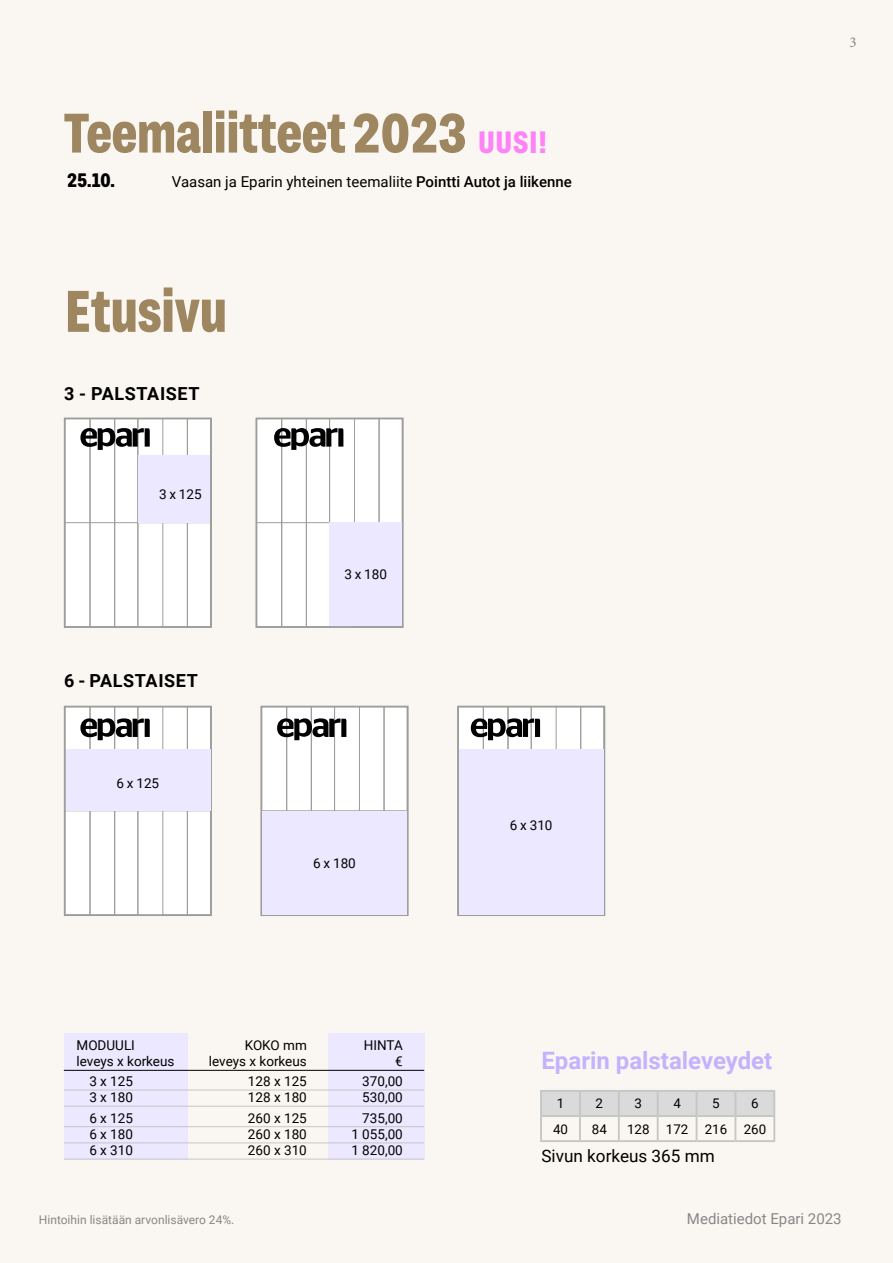
<style>
.page{position:relative;width:893px;height:1263px;background:#faf7f2}
.page>*{position:absolute;margin:0;border:0;box-sizing:border-box;transform-origin:0 0}
.t1{font:700 58.5px "Grtsk Zetta";color:#9e8760}
.t2{font:700 55.5px "Grtsk Zetta";color:#9e8760}
.t3{font:700 30.75px "Grtsk Zetta";color:#ff82f7}
.t4{font:700 24px "Roboto";color:#c2b3ff}
.t5{font:700 19.5px "Grtsk Zetta";color:#000}
.t6{font:700 18px "Roboto";letter-spacing:.035em;color:#000}
.t7{font:17.1px "Roboto";color:#000}
.t8{font:15px "Roboto";color:#000}
.t9{font:15px "Roboto";color:#878787}
.t10{font:15px "Minion Pro";color:#878787}
.t11{font:13.5px "Roboto";color:#000}
.t12{font:13.35px "Roboto";color:#000}
.t13{font:12px "Roboto";color:#878787}
.s1{font-weight:500}
</style>
<div class="page">
<div style="left:64px;top:1033px;width:123px;height:126px;background:#ece8ff"></div>
<div style="left:328px;top:1033px;width:96px;height:126px;background:#ece8ff"></div>
<div style="left:64px;top:706px;width:148px;height:210px;background:#fff;border:2px solid #9d9d9c"></div>
<div style="left:65px;top:706px;width:25px;height:209px;border:1px solid #9d9d9c"></div>
<div style="left:90px;top:706px;width:25px;height:209px;border:1px solid #9d9d9c"></div>
<hr style="left:65px;top:810px;width:146px;height:1px;background:#9d9d9c">
<hr style="left:137px;top:706px;width:1px;height:209px;background:#9d9d9c">
<div style="left:187px;top:706px;width:24px;height:209px;border:1px solid #9d9d9c"></div>
<div style="left:64px;top:418px;width:148px;height:210px;background:#fff;border:2px solid #9d9d9c"></div>
<div style="left:65px;top:418px;width:25px;height:209px;border:1px solid #9d9d9c"></div>
<div style="left:90px;top:418px;width:25px;height:209px;border:1px solid #9d9d9c"></div>
<hr style="left:65px;top:522px;width:146px;height:1px;background:#9d9d9c">
<hr style="left:137px;top:418px;width:1px;height:209px;background:#9d9d9c">
<div style="left:187px;top:418px;width:24px;height:209px;border:1px solid #9d9d9c"></div>
<div style="left:256px;top:418px;width:148px;height:210px;background:#fff;border:2px solid #9d9d9c"></div>
<div style="left:256px;top:418px;width:26px;height:209px;border:1px solid #9d9d9c"></div>
<div style="left:306px;top:418px;width:24px;height:209px;border:1px solid #9d9d9c"></div>
<hr style="left:257px;top:522px;width:146px;height:1px;background:#9d9d9c">
<hr style="left:329px;top:418px;width:1px;height:209px;background:#9d9d9c">
<div style="left:354px;top:418px;width:25px;height:209px;border:1px solid #9d9d9c"></div>
<div style="left:379px;top:418px;width:23px;height:209px;border:1px solid #9d9d9c"></div>
<div style="left:260px;top:706px;width:149px;height:210px;background:#fff;border:2px solid #9d9d9c"></div>
<div style="left:261px;top:706px;width:26px;height:209px;border:1px solid #9d9d9c"></div>
<div style="left:311px;top:706px;width:24px;height:209px;border:1px solid #9d9d9c"></div>
<hr style="left:262px;top:810px;width:146px;height:1px;background:#9d9d9c">
<hr style="left:334px;top:706px;width:1px;height:209px;background:#9d9d9c">
<div style="left:359px;top:706px;width:25px;height:209px;border:1px solid #9d9d9c"></div>
<div style="left:384px;top:706px;width:23px;height:209px;border:1px solid #9d9d9c"></div>
<div style="left:457px;top:706px;width:148px;height:210px;background:#fff;border:2px solid #9d9d9c"></div>
<div style="left:458px;top:706px;width:25px;height:209px;border:1px solid #9d9d9c"></div>
<div style="left:483px;top:706px;width:25px;height:209px;border:1px solid #9d9d9c"></div>
<div style="left:508px;top:706px;width:23px;height:209px;border:1px solid #9d9d9c"></div>
<hr style="left:458px;top:810px;width:147px;height:1px;background:#9d9d9c">
<hr style="left:531px;top:706px;width:1px;height:209px;background:#9d9d9c">
<div style="left:556px;top:706px;width:25px;height:209px;border:1px solid #9d9d9c"></div>
<div style="left:581px;top:706px;width:23px;height:209px;border:1px solid #9d9d9c"></div>
<div style="left:138px;top:455px;width:72px;height:67px;background:#ece8ff"></div>
<div style="left:66px;top:749px;width:144px;height:62px;background:#ece8ff"></div>
<div style="left:330px;top:523px;width:72px;height:103px;background:#ece8ff"></div>
<div style="left:262px;top:811px;width:145px;height:103px;background:#ece8ff"></div>
<div style="left:459px;top:749px;width:144px;height:165px;background:#ece8ff"></div>
<svg style="left:80px;top:718px;width:70px;height:22px"></svg>
<svg style="left:80px;top:428px;width:70px;height:22px"></svg>
<svg style="left:277px;top:718px;width:69px;height:22px"></svg>
<svg style="left:274px;top:428px;width:69px;height:22px"></svg>
<svg style="left:471px;top:718px;width:69px;height:22px"></svg>
<hr style="left:64px;top:1070px;width:360px;height:1px;background:#000">
<hr style="left:64px;top:1090px;width:360px;height:1px;background:#c6c6c6">
<hr style="left:64px;top:1106px;width:360px;height:1px;background:#c6c6c6">
<hr style="left:64px;top:1126px;width:360px;height:1px;background:#c6c6c6">
<hr style="left:64px;top:1142px;width:360px;height:1px;background:#c6c6c6">
<hr style="left:64px;top:1159px;width:360px;height:1px;background:#c6c6c6">
<hr style="left:540px;top:1090px;width:40px;height:2px;background:#c6c6c6">
<hr style="left:540px;top:1092px;width:2px;height:23px;background:#c6c6c6">
<hr style="left:580px;top:1090px;width:39px;height:2px;background:#c6c6c6">
<hr style="left:619px;top:1090px;width:39px;height:2px;background:#c6c6c6">
<hr style="left:658px;top:1090px;width:39px;height:2px;background:#c6c6c6">
<hr style="left:697px;top:1090px;width:38px;height:2px;background:#c6c6c6">
<hr style="left:735px;top:1090px;width:40px;height:2px;background:#c6c6c6">
<hr style="left:773px;top:1092px;width:2px;height:23px;background:#c6c6c6">
<hr style="left:540px;top:1117px;width:2px;height:23px;background:#c6c6c6">
<hr style="left:773px;top:1117px;width:2px;height:23px;background:#c6c6c6">
<hr style="left:540px;top:1140px;width:40px;height:2px;background:#c6c6c6">
<hr style="left:580px;top:1140px;width:39px;height:2px;background:#c6c6c6">
<hr style="left:619px;top:1140px;width:39px;height:2px;background:#c6c6c6">
<hr style="left:658px;top:1140px;width:39px;height:2px;background:#c6c6c6">
<hr style="left:697px;top:1140px;width:38px;height:2px;background:#c6c6c6">
<hr style="left:735px;top:1140px;width:40px;height:2px;background:#c6c6c6">
<hr style="left:540px;top:1115px;width:40px;height:2px;background:#c6c6c6">
<svg style="left:542px;top:1092px;width:232px;height:48px"></svg>
<hr style="left:735px;top:1115px;width:40px;height:2px;background:#c6c6c6">
<h2 class="t2" style="left:64px;top:98px;width:404px">Teemaliitteet 2023</h2>
<h3 class="t5" style="left:68px;top:168px;width:49px">25.10.</h3>
<p class="t8" style="left:172px;top:171px;width:402px">Vaasan ja Eparin yhteinen teemaliite <span class="s1">Pointti Autot ja liikenne</span></p>
<h3 class="t3" style="left:478px;top:123px;width:71px">UUSI!</h3>
<h1 class="t1" style="left:64px;top:275px;width:165px">Etusivu</h1>
<h3 class="t6" style="left:64px;top:381px;width:137px">3 - PALSTAISET</h3>
<p class="t11" style="left:159px;top:485px;width:44px">3 x 125</p>
<h3 class="t6" style="left:64px;top:668px;width:135px">6 - PALSTAISET</h3>
<p class="t11" style="left:117px;top:774px;width:44px">6 x 125</p>
<p class="t11" style="left:344px;top:565px;width:44px">3 x 180</p>
<p class="t11" style="left:313px;top:853px;width:44px">6 x 180</p>
<p class="t11" style="left:510px;top:816px;width:44px">6 x 310</p>
<p class="t10" style="left:850px;top:32px;width:9px">3</p>
<p class="t11" style="left:77px;top:1035px;width:60px">MODUULI</p>
<p class="t11" style="left:245px;top:1035px;width:64px">KOKO mm</p>
<p class="t11" style="left:364px;top:1035px;width:41px">HINTA</p>
<p class="t11" style="left:77px;top:1051px;width:99px">leveys x korkeus</p>
<p class="t11" style="left:209px;top:1051px;width:99px">leveys x korkeus</p>
<p class="t11" style="left:395px;top:1051px;width:9px">€</p>
<p class="t11" style="left:89px;top:1072px;width:45px">3 x 125</p>
<p class="t11" style="left:248px;top:1072px;width:60px">128 x 125</p>
<p class="t11" style="left:362px;top:1072px;width:42px">370,00</p>
<p class="t11" style="left:89px;top:1088px;width:45px">3 x 180</p>
<p class="t11" style="left:248px;top:1088px;width:60px">128 x 180</p>
<p class="t11" style="left:362px;top:1088px;width:42px">530,00</p>
<p class="t11" style="left:89px;top:1108px;width:45px">6 x 125</p>
<p class="t11" style="left:248px;top:1108px;width:60px">260 x 125</p>
<p class="t11" style="left:362px;top:1108px;width:42px">735,00</p>
<p class="t11" style="left:89px;top:1125px;width:45px">6 x 180</p>
<p class="t11" style="left:248px;top:1125px;width:60px">260 x 180</p>
<p class="t11" style="left:351px;top:1125px;width:53px">1 055,00</p>
<p class="t11" style="left:89px;top:1141px;width:45px">6 x 310</p>
<p class="t11" style="left:248px;top:1141px;width:60px">260 x 310</p>
<p class="t11" style="left:351px;top:1141px;width:53px">1 820,00</p>
<h3 class="t4" style="left:541px;top:1043px;width:232px">Eparin palstaleveydet</h3>
<p class="t12" style="left:557px;top:1094px;width:9px">1</p>
<p class="t12" style="left:596px;top:1094px;width:9px">2</p>
<p class="t12" style="left:634px;top:1094px;width:9px">3</p>
<p class="t12" style="left:673px;top:1094px;width:9px">4</p>
<p class="t12" style="left:712px;top:1094px;width:9px">5</p>
<p class="t12" style="left:751px;top:1094px;width:9px">6</p>
<p class="t12" style="left:553px;top:1119px;width:16px">40</p>
<p class="t12" style="left:592px;top:1119px;width:16px">84</p>
<p class="t12" style="left:627px;top:1119px;width:141px">128 172 216 260</p>
<p class="t7" style="left:541px;top:1144px;width:175px">Sivun korkeus 365 mm</p>
<p class="t13" style="left:39px;top:1211px;width:197px">Hintoihin lisätään arvonlisävero 24%.</p>
<p class="t9" style="left:687px;top:1208px;width:156px">Mediatiedot Epari 2023</p>
</div>
